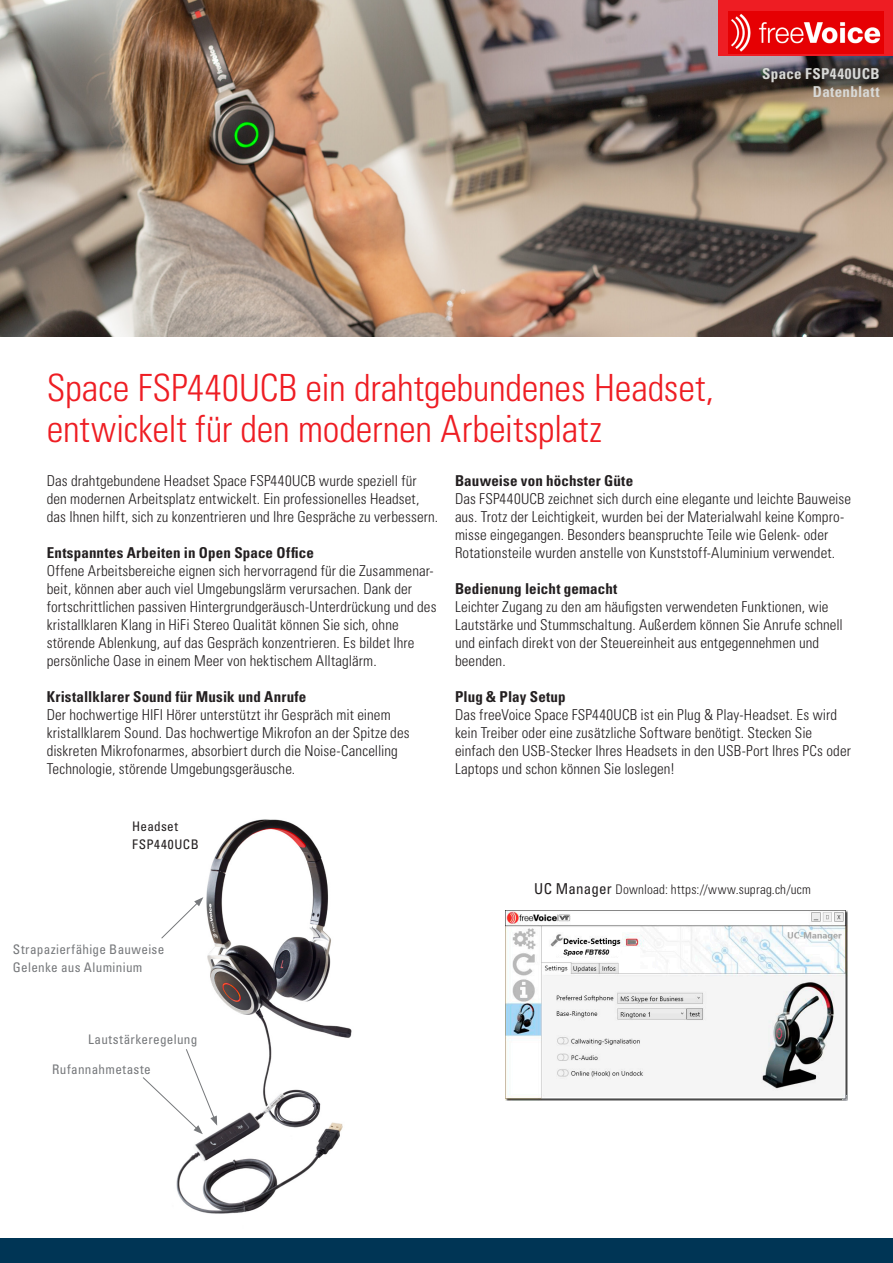
<style>
.page{position:relative;width:893px;height:1263px;background:#fff}
.page>*{position:absolute;margin:0;border:0;box-sizing:border-box;transform-origin:0 0}
.t1{font:300 condensed 37.5px/40.5px "Univers LT Std";letter-spacing:-.005em;color:#ee1d23}
.t2{font:300 condensed 15px/18px "Univers LT Std";letter-spacing:.005em;color:#231f20}
.t3{font:700 condensed 15px "Univers LT Std";letter-spacing:.01em;color:#231f20}
.t4{font:700 condensed 15px/18px "Univers LT Std";letter-spacing:.02em;color:#d8d9d7;text-align:right}
.t5{font:condensed 13.2px/18px "Univers";letter-spacing:.025em;color:#76787b}
.t6{font:300 condensed 13.2px "Univers LT Std";letter-spacing:.015em;color:#231f20}
.t7{font:condensed 13.2px/18px "Univers";letter-spacing:.03em;color:#231f20}
.s1{font-family:"Univers";font-weight:400;font-size:15px}
</style>
<div class="page">
<img style="left:176px;top:819px;width:176px;height:395px">
<img style="left:0;top:0;width:893px;height:336px">
<div style="left:0;top:1238px;width:893px;height:25px;background:#003555"></div>
<div style="left:719px;top:0;width:174px;height:55px;background:#ee1d23"></div>
<img style="left:729px;top:11px;width:154px;height:42px">
<img style="left:506px;top:911px;width:342px;height:189px">
<svg style="left:161px;top:892px;width:47px;height:51px"></svg>
<svg style="left:143px;top:1045px;width:80px;height:94px"></svg>
<p class="t4" style="left:762px;top:65px;width:119px">Space FSP440UCB<br>Datenblatt</p>
<h1 class="t1" style="left:47px;top:368px;width:669px">Space FSP440UCB ein drahtgebundenes Headset, entwickelt für den modernen Arbeitsplatz</h1>
<p class="t3" style="left:455px;top:471px;width:180px">Bauweise von höchster Güte</p>
<p class="t2" style="left:455px;top:490px;width:398px">Das FSP440UCB zeichnet sich durch eine elegante und leichte Bauweise aus. Trotz der Leichtigkeit, wurden bei der Materialwahl keine Kompro&shy;misse eingegangen. Besonders beanspruchte Teile wie Gelenk- oder Rotationsteile wurden anstelle von Kunststoff-Aluminium verwendet.</p>
<p class="t3" style="left:455px;top:579px;width:164px">Bedienung leicht gemacht</p>
<p class="t2" style="left:455px;top:598px;width:389px">Leichter Zugang zu den am häufigsten verwendeten Funktionen, wie Lautstärke und Stummschaltung. Außerdem können Sie Anrufe schnell und einfach direkt von der Steuereinheit aus entgegennehmen und beenden.</p>
<p class="t3" style="left:455px;top:687px;width:112px">Plug &amp; Play Setup</p>
<p class="t2" style="left:455px;top:706px;width:397px">Das freeVoice Space FSP440UCB ist ein Plug &amp; Play-Headset. Es wird kein Treiber oder eine zusätzliche Software benötigt. Stecken Sie einfach den USB-Stecker Ihres Headsets in den USB-Port Ihres PCs oder Laptops und schon können Sie loslegen!</p>
<p class="t2" style="left:47px;top:472px;width:393px">Das drahtgebundene Headset Space FSP440UCB wurde speziell für den modernen Arbeitsplatz entwickelt. Ein professionelles Headset, das Ihnen hilft, sich zu konzentrieren und Ihre Gespräche zu verbessern.</p>
<p class="t3" style="left:47px;top:543px;width:269px">Entspanntes Arbeiten in Open Space Office</p>
<p class="t2" style="left:47px;top:562px;width:391px">Offene Arbeitsbereiche eignen sich hervorragend für die Zusammenar&shy;beit, können aber auch viel Umgebungslärm verursachen. Dank der fortschrittlichen passiven Hintergrundgeräusch-Unterdrückung und des kristallklaren Klang in HiFi Stereo Qualität können Sie sich, ohne störende Ablenkung, auf das Gespräch konzentrieren. Es bildet Ihre persönliche Oase in einem Meer von hektischem Alltaglärm.</p>
<p class="t3" style="left:47px;top:687px;width:261px">Kristallklarer Sound für Musik und Anrufe</p>
<p class="t2" style="left:47px;top:706px;width:364px">Der hochwertige HIFI Hörer unterstützt ihr Gespräch mit einem kristallklarem Sound. Das hochwertige Mikrofon an der Spitze des diskreten Mikrofonarmes, absorbiert durch die Noise-Cancelling Technologie, störende Umgebungsgeräusche.</p>
<p class="t7" style="left:132px;top:817px;width:68px">Headset<br>FSP440UCB</p>
<p class="t5" style="left:13px;top:940px;width:153px">Strapazierfähige Bauweise<br>Gelenke aus Aluminium</p>
<p class="t5" style="left:88px;top:1030px;width:111px">Lautstärkeregelung</p>
<p class="t5" style="left:52px;top:1060px;width:100px">Rufannahmetaste</p>
<p class="t6" style="left:534px;top:881px;width:278px"><span class="s1">UC Manager</span> Download: https://www.suprag.ch/ucm</p>
</div>
